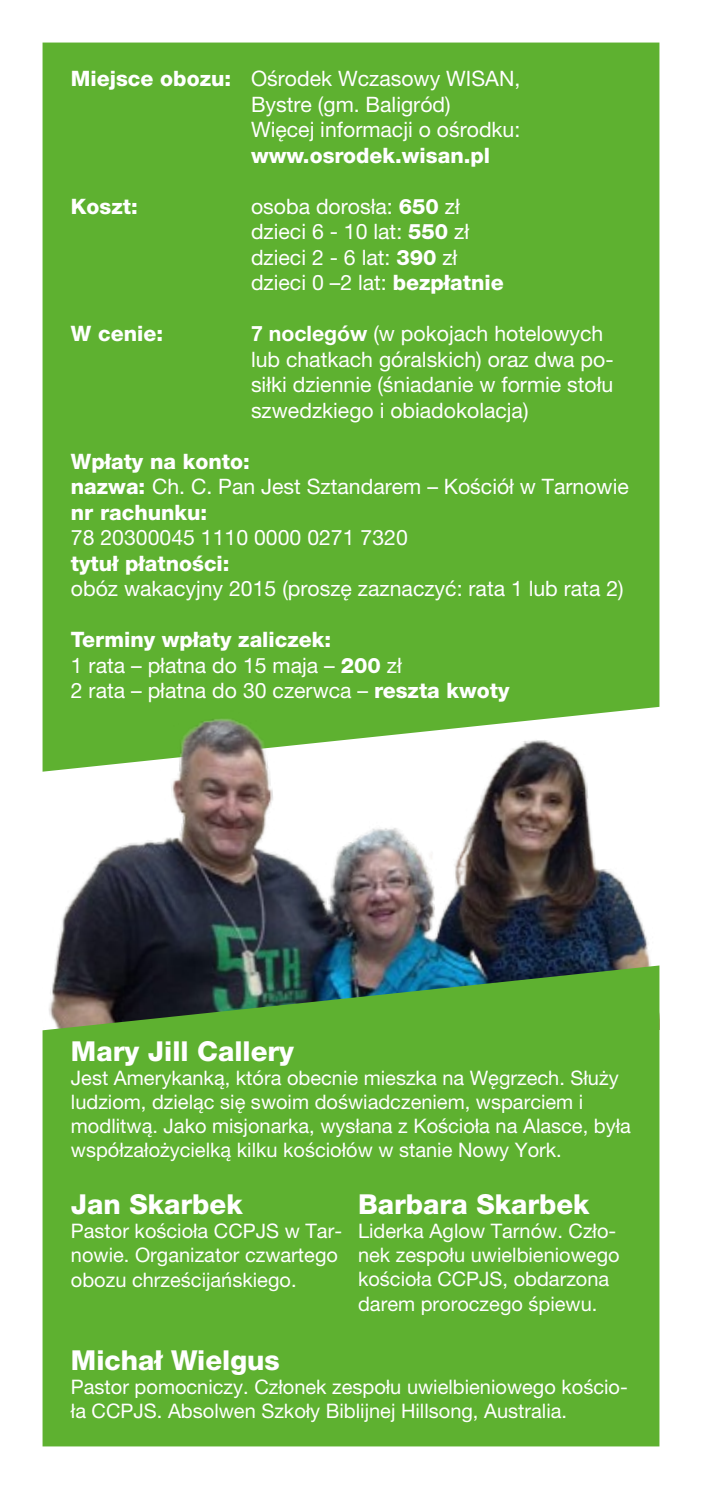
<style>
.page{position:relative;width:702px;height:1489px;background:#fff}
.page>*{position:absolute;margin:0;border:0;box-sizing:border-box;transform-origin:0 0}
.t1{font:800 27.5px "Helvetica Neue LT Pro";color:#fff}
.t2{font:21.25px/25.5px "Helvetica Neue LT Pro";color:#fff}
.t3{font:800 21.25px "Helvetica Neue LT Pro";color:#fff}
.t4{font:20px/24px "Helvetica Neue LT Pro";color:#fff}
.s1{font-weight:800}
.s2{font-weight:700}
</style>
<div class="page">
<div style="left:43px;top:43px;width:616px;height:544px;background:#5eb130"></div>
<img style="left:43px;top:587px;width:616px;height:378px">
<div style="left:43px;top:965px;width:616px;height:481px;background:#5eb130"></div>
<p class="t2" style="left:251px;top:65px;width:271px;text-indent:-180px"><span class="s1">Miejsce obozu:</span> Ośrodek Wczasowy WISAN,<br>Bystre (gm. Baligród)<br>Więcej informacji o ośrodku:</p>
<p class="t3" style="left:251px;top:142px;width:240px">www.osrodek.wisan.pl</p>
<p class="t3" style="left:71px;top:193px;width:68px">Koszt:</p>
<p class="t2" style="left:251px;top:193px;width:254px">osoba dorosła: <span class="s1">650</span> zł dzieci 6 - 10 lat: <span class="s1">550</span> zł dzieci 2 - 6 lat: <span class="s1">390</span> zł dzieci 0 –2 lat: <span class="s1">bezpłatnie</span></p>
<p class="t3" style="left:71px;top:321px;width:94px">W cenie:</p>
<p class="t2" style="left:251px;top:320px;width:364px"><span class="s2">7 noclegów</span> (w pokojach hotelowych lub chatkach góralskich) oraz dwa po&shy;siłki dziennie (śniadanie w formie stołu szwedzkiego i obiadokolacja)</p>
<p class="t2" style="left:71px;top:448px;width:559px"><span class="s1">Wpłaty na konto:<br>nazwa:</span> Ch. C. Pan Jest Sztandarem – Kościół w Tarnowie <span class="s1">nr rachunku:</span></p>
<p class="t2" style="left:71px;top:524px;width:338px">78 20300045 1110 0000 0271 7320</p>
<p class="t3" style="left:71px;top:550px;width:160px">tytuł płatności:</p>
<p class="t2" style="left:71px;top:575px;width:554px">obóz wakacyjny 2015 (proszę zaznaczyć: rata 1 lub rata 2)</p>
<p class="t2" style="left:71px;top:626px;width:440px"><span class="s1">Terminy wpłaty zaliczek:<br></span>1 rata – płatna do 15 maja – <span class="s1">200</span> zł<br>2 rata – płatna do 30 czerwca – <span class="s1">reszta kwoty</span></p>
<p class="t1" style="left:71px;top:1034px;width:225px">Mary Jill Callery</p>
<p class="t4" style="left:71px;top:1065px;width:561px">Jest Amerykanką, która obecnie mieszka na Węgrzech. Służy ludziom, dzieląc się swoim doświadczeniem, wsparciem i modlitwą. Jako misjonarka, wysłana z Kościoła na Alasce, była współzałożycielką kilku kościołów w stanie Nowy York.</p>
<p class="t1" style="left:71px;top:1187px;width:173px">Jan Skarbek</p>
<p class="t4" style="left:71px;top:1217px;width:273px;line-height:24.8px">Pastor kościoła CCPJS w Tar&shy;nowie. Organizator czwartego obozu chrześcijańskiego.</p>
<p class="t1" style="left:358px;top:1187px;width:233px">Barbara Skarbek</p>
<p class="t4" style="left:358px;top:1218px;width:263px">Liderka Aglow Tarnów. Czło&shy;nek zespołu uwielbieniowego kościoła CCPJS, obdarzona darem proroczego śpiewu.</p>
<p class="t1" style="left:71px;top:1343px;width:210px">Michał Wielgus</p>
<p class="t4" style="left:71px;top:1374px;width:558px">Pastor pomocniczy. Członek zespołu uwielbieniowego kościo&shy;ła CCPJS. Absolwen Szkoły Biblijnej Hillsong, Australia.</p>
</div>
